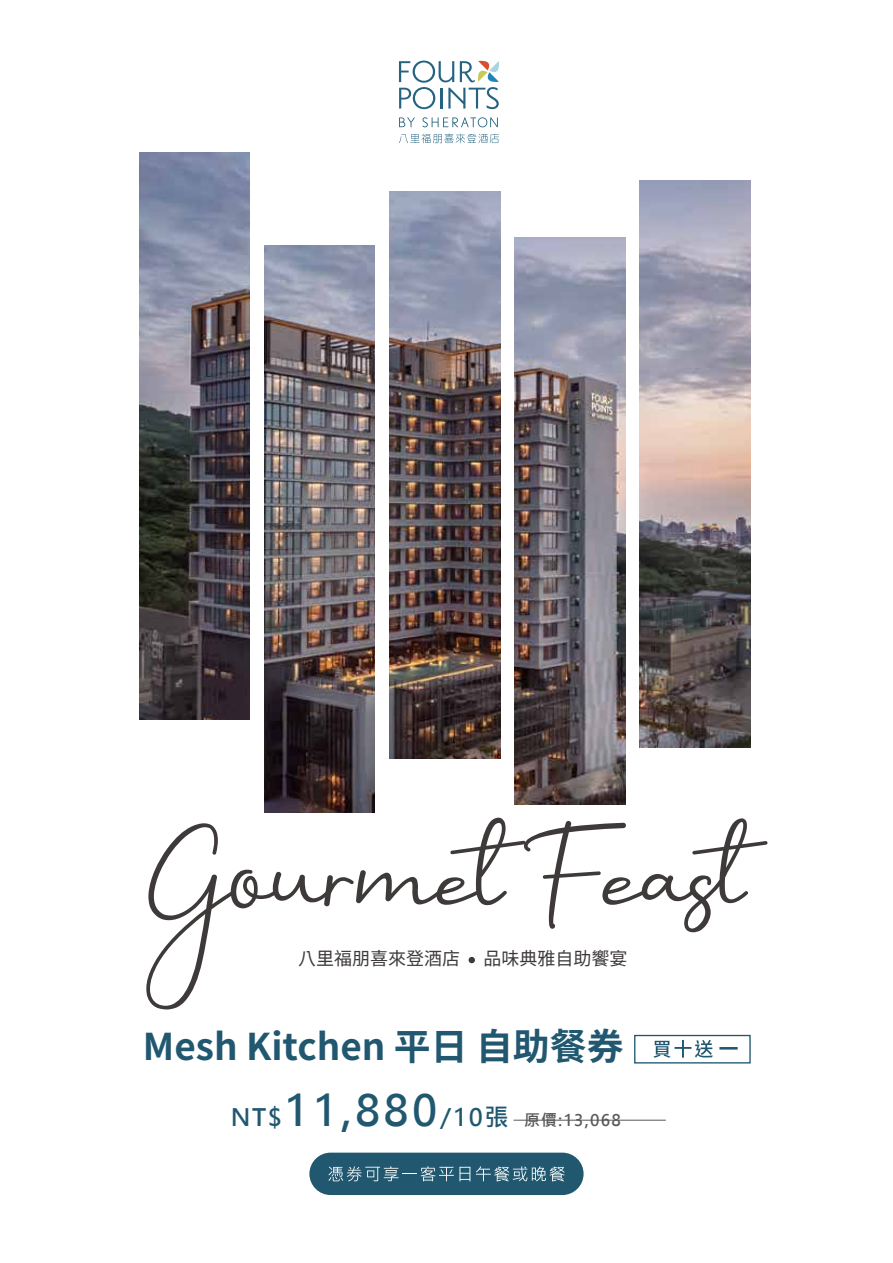
<style>
.page{position:relative;width:893px;height:1263px;background:#fff}
.page>*{position:absolute;margin:0;border:0;box-sizing:border-box;transform-origin:0 0}
.t1{font:59.1px "Benilla Calligraphy";color:#3e3a39}
.t2{font:700 36.9px "Noto Sans CJ Ktc";color:#215870}
.t3{font:700 19.8px "Noto Sans CJ Ktc";color:#215870}
.t4{font:18px "Noto Sans CJ Ktc";color:#3e3a39}
.t5{font:15.9px "Microsoft Jheng Hei UI Bold";letter-spacing:.075em;color:#595757}
.s1{font-size:23.85px;color:#215870}
.s2{font-size:42.45px;color:#215870}
</style>
<div class="page">
<svg style="left:399px;top:60px;width:100px;height:49px"></svg>
<svg style="left:399px;top:117px;width:16px;height:10px"></svg>
<svg style="left:422px;top:117px;width:76px;height:10px"></svg>
<svg style="left:399px;top:134px;width:100px;height:9px"></svg>
<div style="left:309px;top:1152px;width:275px;height:43px;background:#215870;border-radius:21px"></div>
<svg style="left:328px;top:1166px;width:142px;height:15px"></svg>
<svg style="left:476px;top:1166px;width:89px;height:15px"></svg>
<svg style="left:653px;top:1040px;width:60px;height:18px"></svg>
<div style="left:634px;top:1035px;width:117px;height:28px;border:1px solid #215870"></div>
<hr style="left:513px;top:1120px;width:153px;height:1px;background:#595757">
<img style="left:139px;top:153px;width:111px;height:566px">
<img style="left:264px;top:246px;width:111px;height:567px">
<img style="left:389px;top:191px;width:111px;height:567px">
<img style="left:514px;top:238px;width:111px;height:567px">
<img style="left:639px;top:181px;width:111px;height:566px">
<svg style="left:469px;top:957px;width:6px;height:6px"></svg>
<h1 class="t1" style="left:146px;top:850px;width:629px">GourmetFeast</h1>
<p class="t4" style="left:298px;top:949px;width:163px">八里福朋喜來登酒店</p>
<p class="t4" style="left:483px;top:949px;width:145px">品味典雅自助饗宴</p>
<h2 class="t2" style="left:143px;top:1025px;width:482px">Mesh Kitchen 平日 自助餐券</h2>
<p class="t5" style="left:231px;top:1110px;width:392px"><span class="s1">NT$</span><span class="s2">11,880</span><span class="s1">/10張</span> 原價:13,068</p>
<p class="t3" style="left:719px;top:1038px;width:21px">一</p>
</div>
